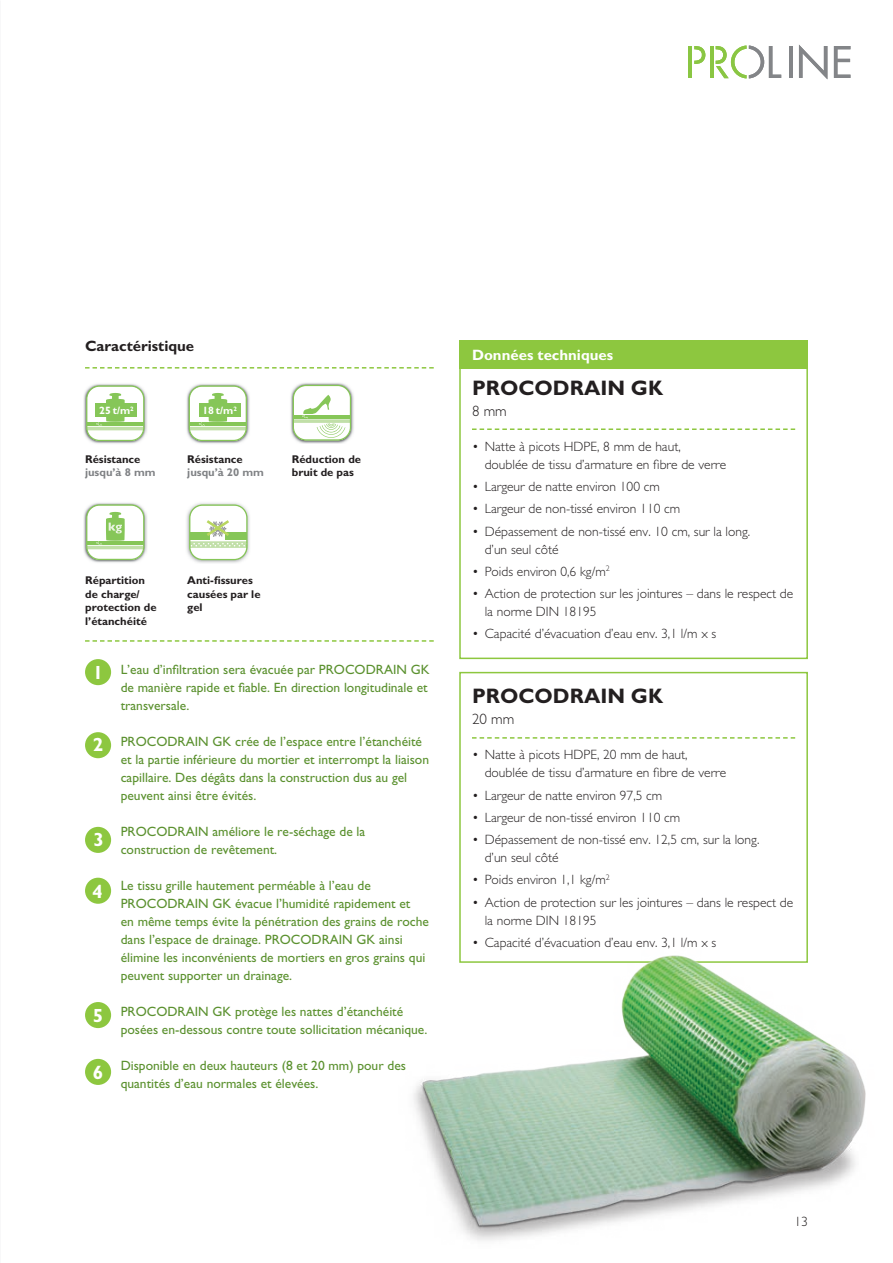
<style>
.page{position:relative;width:893px;height:1263px;background:#fff}
.page>*{position:absolute;margin:0;border:0;box-sizing:border-box;transform-origin:0 0}
.t1{font:700 21px "Gill Sans";color:#231f20}
.t2{font:700 19.05px "Gill Sans";color:#fff}
.t3{font:700 15px "Gill Sans";color:#fff}
.t4{font:700 15px "Gill Sans";color:#231f20}
.t5{font:300 15px "Gill Sans";color:#231f20}
.t6{font:13.5px/18px "Gill Sans";color:#5b912f}
.t7{font:300 13.5px/18px "Gill Sans";color:#231f20}
.t8{font:700 11.25px/13.5px "Gill Sans";color:#231f20}
.t9{font:700 11.25px "Gill Sans";color:#808285}
.t10{font:700 10.65px "Gill Sans";color:#fff}
</style>
<div class="page">
<svg style="left:694px;top:46px;width:11px;height:18px"></svg>
<hr style="left:689px;top:46px;width:3px;height:32px;background:#8ac643">
<hr style="left:710px;top:46px;width:3px;height:32px;background:#8ac643">
<svg style="left:716px;top:45px;width:65px;height:33px"></svg>
<hr style="left:789px;top:46px;width:3px;height:32px;background:#838588">
<svg style="left:799px;top:45px;width:28px;height:34px"></svg>
<svg style="left:834px;top:46px;width:16px;height:32px"></svg>
<div style="left:459px;top:349px;width:349px;height:310px;border:2px solid #8dc73f"></div>
<svg style="left:472px;top:428px;width:323px;height:2px"></svg>
<div style="left:459px;top:672px;width:349px;height:291px;border:2px solid #8dc73f"></div>
<svg style="left:472px;top:737px;width:323px;height:2px"></svg>
<div style="left:459px;top:340px;width:349px;height:29px;background:#8dc73f"></div>
<img style="left:413px;top:951px;width:453px;height:290px">
<svg style="left:85px;top:367px;width:349px;height:2px"></svg>
<svg style="left:85px;top:640px;width:349px;height:2px"></svg>
<div style="left:85px;top:659px;width:26px;height:26px;background:#8dc73f;border-radius:50%"></div>
<div style="left:85px;top:827px;width:26px;height:26px;background:#8dc73f;border-radius:50%"></div>
<div style="left:85px;top:732px;width:26px;height:26px;background:#8dc73f;border-radius:50%"></div>
<div style="left:85px;top:1002px;width:26px;height:26px;background:#8dc73f;border-radius:50%"></div>
<div style="left:85px;top:1059px;width:26px;height:26px;background:#8dc73f;border-radius:50%"></div>
<div style="left:85px;top:878px;width:26px;height:26px;background:#8dc73f;border-radius:50%"></div>
<img style="left:84px;top:503px;width:63px;height:59px">
<svg style="left:86px;top:504px;width:58px;height:56px"></svg>
<img style="left:291px;top:383px;width:62px;height:60px">
<svg style="left:293px;top:385px;width:58px;height:56px"></svg>
<img style="left:84px;top:384px;width:63px;height:59px">
<svg style="left:86px;top:385px;width:58px;height:56px"></svg>
<div style="left:95px;top:403px;width:42px;height:14px;background:#86c658"></div>
<img style="left:187px;top:384px;width:62px;height:59px">
<svg style="left:189px;top:385px;width:58px;height:56px"></svg>
<div style="left:199px;top:403px;width:42px;height:14px;background:#86c658"></div>
<img style="left:186px;top:503px;width:64px;height:60px">
<svg style="left:189px;top:504px;width:59px;height:56px"></svg>
<p class="t4" style="left:85px;top:337px;width:111px">Caractéristique</p>
<p class="t10" style="left:99px;top:404px;width:36px">25 t/m<sup>2</sup></p>
<p class="t10" style="left:202px;top:404px;width:36px">18 t/m<sup>2</sup></p>
<p class="t8" style="left:85px;top:452px;width:57px">Résistance</p>
<p class="t9" style="left:85px;top:466px;width:72px">jusqu’à 8 mm</p>
<p class="t8" style="left:187px;top:452px;width:57px">Résistance</p>
<p class="t9" style="left:187px;top:466px;width:78px">jusqu’à 20 mm</p>
<p class="t8" style="left:292px;top:452px;width:71px">Réduction de bruit de pas</p>
<p class="t8" style="left:85px;top:573px;width:73px">Répartition de charge/ protection de l’étanchéité</p>
<p class="t8" style="left:187px;top:573px;width:75px">Anti-fissures causées par le gel</p>
<h2 class="t2" style="left:93px;top:661px;width:12px">1</h2>
<h2 class="t2" style="left:93px;top:733px;width:12px">2</h2>
<h2 class="t2" style="left:93px;top:829px;width:12px">3</h2>
<h2 class="t2" style="left:92px;top:880px;width:12px">4</h2>
<h2 class="t2" style="left:93px;top:1004px;width:12px">5</h2>
<h2 class="t2" style="left:93px;top:1061px;width:12px">6</h2>
<p class="t6" style="left:121px;top:660px;width:310px">L’eau d’infiltration sera évacuée par PROCODRAIN GK de manière rapide et fiable. En direction longitudinale et transversale.</p>
<p class="t6" style="left:121px;top:732px;width:310px">PROCODRAIN GK crée de l’espace entre l’étanchéité et la partie inférieure du mortier et interrompt la liaison capillaire. Des dégâts dans la construction dus au gel peuvent ainsi être évités.</p>
<p class="t6" style="left:121px;top:822px;width:246px">PROCODRAIN améliore le re-séchage de la construction de revêtement.</p>
<p class="t6" style="left:121px;top:876px;width:310px">Le tissu grille hautement perméable à l’eau de PROCODRAIN GK évacue l’humidité rapidement et<br>en même temps évite la pénétration des grains de roche dans l’espace de drainage. PROCODRAIN GK ainsi élimine les inconvénients de mortiers en gros grains qui peuvent supporter un drainage.</p>
<p class="t6" style="left:121px;top:1002px;width:308px">PROCODRAIN GK protège les nattes d’étanchéité posées en-dessous contre toute sollicitation mécanique.</p>
<p class="t6" style="left:121px;top:1056px;width:287px">Disponible en deux hauteurs (8 et 20 mm) pour des quantités d’eau normales et élevées.</p>
<p class="t3" style="left:472px;top:346px;width:143px">Données techniques</p>
<h1 class="t1" style="left:472px;top:375px;width:193px">PROCODRAIN GK</h1>
<p class="t5" style="left:472px;top:402px;width:36px">8 mm</p>
<p class="t7" style="left:485px;top:437px;width:243px;text-indent:-13px">• Natte à picots HDPE, 8 mm de haut, doublée de tissu d’armature en fibre de verre</p>
<p class="t7" style="left:472px;top:478px;width:189px">• Largeur de natte environ 100 cm</p>
<p class="t7" style="left:472px;top:500px;width:210px">• Largeur de non-tissé environ 110 cm</p>
<p class="t7" style="left:485px;top:522px;width:267px;text-indent:-13px">• Dépassement de non-tissé env. 10 cm, sur la long. d’un seul côté</p>
<p class="t7" style="left:472px;top:562px;width:139px">• Poids environ 0,6 kg/m<sup>2</sup></p>
<p class="t7" style="left:485px;top:585px;width:310px;text-indent:-13px">• Action de protection sur les jointures – dans le respect de la norme DIN 18195</p>
<p class="t7" style="left:472px;top:625px;width:246px">• Capacité d’évacuation d’eau env. 3,1 l/m x s</p>
<h1 class="t1" style="left:472px;top:684px;width:193px">PROCODRAIN GK</h1>
<p class="t5" style="left:472px;top:711px;width:44px">20 mm</p>
<p class="t7" style="left:485px;top:746px;width:243px;text-indent:-13px">• Natte à picots HDPE, 20 mm de haut, doublée de tissu d’armature en fibre de verre</p>
<p class="t7" style="left:472px;top:786px;width:192px">• Largeur de natte environ 97,5 cm</p>
<p class="t7" style="left:472px;top:808px;width:210px">• Largeur de non-tissé environ 110 cm</p>
<p class="t7" style="left:485px;top:831px;width:276px;text-indent:-13px">• Dépassement de non-tissé env. 12,5 cm, sur la long. d’un seul côté</p>
<p class="t7" style="left:472px;top:871px;width:139px">• Poids environ 1,1 kg/m<sup>2</sup></p>
<p class="t7" style="left:485px;top:893px;width:310px;text-indent:-13px">• Action de protection sur les jointures – dans le respect de la norme DIN 18195</p>
<p class="t7" style="left:472px;top:933px;width:246px">• Capacité d’évacuation d’eau env. 3,1 l/m x s</p>
<p class="t7" style="left:794px;top:1213px;width:15px">13</p>
</div>
